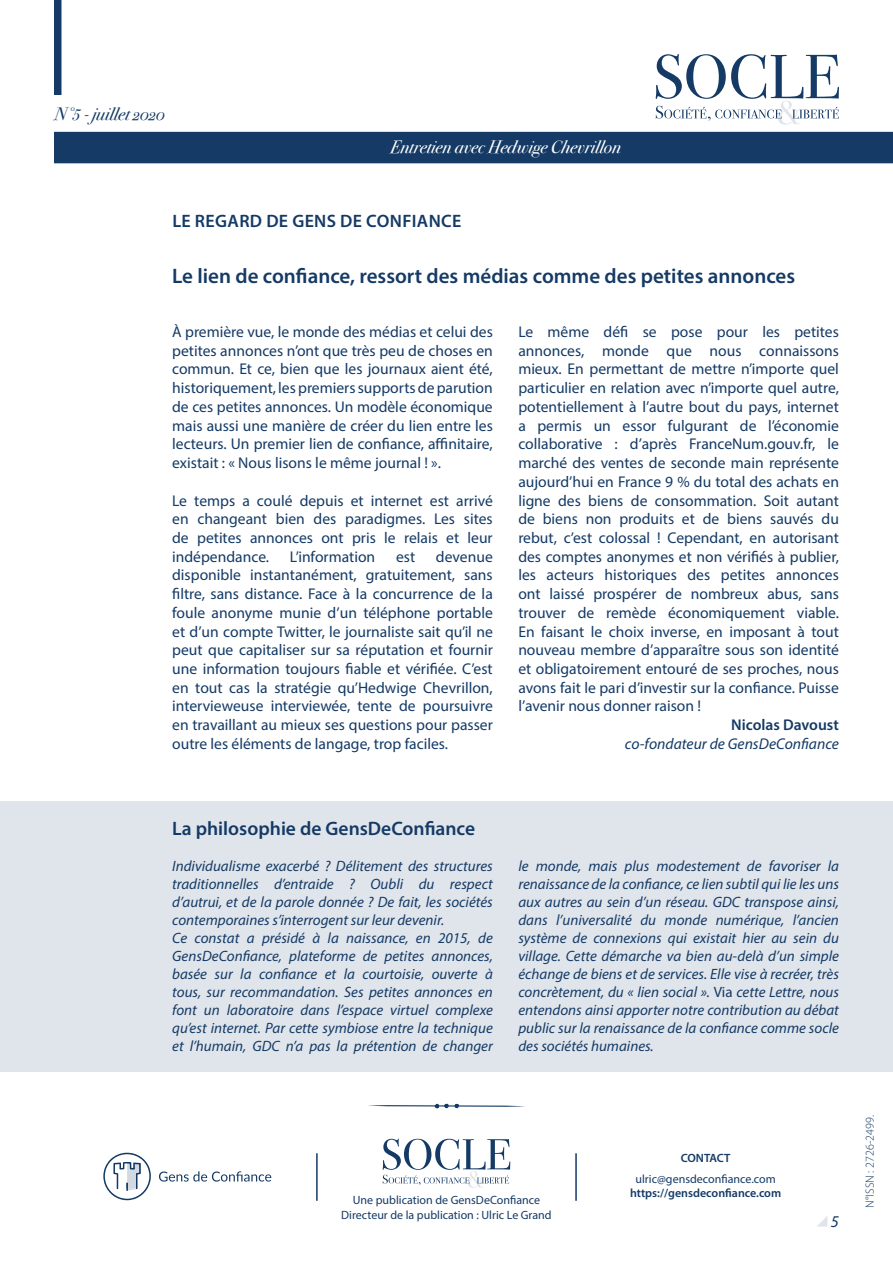
<style>
.page{position:relative;width:893px;height:1263px;background:#fff}
.page>*{position:absolute;margin:0;border:0;box-sizing:border-box;transform-origin:0 0}
.t1{font:600 21px "Myriad Pro";color:#143a65}
.t2{font:600 19.5px "Myriad Pro";color:#143a65}
.t3{font:italic 18px "Bodoni Svty Two OSITCTT";color:#fff}
.t4{font:600 18px "Myriad Pro";letter-spacing:.02em;color:#143a65}
.t5{font:italic 18px "Bodoni Svty Two OSITCTT";color:#143a65}
.t6{font:italic 16.5px "Myriad Pro";color:#143a65}
.t7{font:15.6px/18.8px "Myriad Pro";color:#143a65;text-align:justify}
.t8{font:italic 15.6px "Myriad Pro";color:#143a65}
.t9{font:600 15.6px "Myriad Pro";color:#143a65}
.t10{font:italic 15px/18px "Myriad Pro";color:#143a65}
.t11{font:12px/14.4px "Myriad Pro";color:#143a65;text-align:center}
.t12{font:600 12px "Myriad Pro";color:#143a65}
.t13{font:300 12px "Myriad Pro";color:#143a65}
.s1{font-style:normal}
</style>
<div class="page">
<hr style="left:0;top:132px;width:1px;height:31px;background:#143a65">
<div style="left:54px;top:0;width:8px;height:95px;background:#143a65"></div>
<div style="left:54px;top:132px;width:839px;height:31px;background:#143a65"></div>
<svg style="left:656px;top:54px;width:183px;height:71px"></svg>
<svg style="left:817px;top:1216px;width:10px;height:10px"></svg>
<div style="left:0;top:801px;width:893px;height:270px;background:#e0e5eb"></div>
<hr style="left:575px;top:1153px;width:2px;height:48px;background:#143a65">
<hr style="left:316px;top:1153px;width:2px;height:48px;background:#143a65">
<svg style="left:103px;top:1153px;width:48px;height:47px"></svg>
<svg style="left:159px;top:1171px;width:112px;height:10px"></svg>
<svg style="left:368px;top:1103px;width:157px;height:6px"></svg>
<svg style="left:383px;top:1138px;width:127px;height:50px"></svg>
<p class="t5" style="left:54px;top:103px;width:112px">N°5 - juillet 2020</p>
<p class="t3" style="left:390px;top:136px;width:233px">Entretien avec Hedwige Chevrillon</p>
<p class="t4" style="left:172px;top:210px;width:291px">LE REGARD DE GENS DE CONFIANCE</p>
<h1 class="t1" style="left:172px;top:262px;width:624px">Le lien de confiance, ressort des médias comme des petites annonces</h1>
<p class="t7" style="left:172px;top:322px;width:322px">À première vue, le monde des médias et celui des petites annonces n’ont que très peu de choses en commun. Et ce, bien que les journaux aient été, historiquement, les premiers supports de parution de ces petites annonces. Un modèle économique mais aussi une manière de créer du lien entre les lecteurs. Un premier lien de confiance, affinitaire, existait : « Nous lisons le même journal ! ».</p>
<p class="t7" style="left:172px;top:491px;width:322px">Le temps a coulé depuis et internet est arrivé en changeant bien des paradigmes. Les sites de petites annonces ont pris le relais et leur indépendance.</p>
<p class="t7" style="left:290px;top:547px;width:87px">L’information</p>
<p class="t7" style="left:396px;top:547px;width:21px">est</p>
<p class="t7" style="left:172px;top:547px;width:322px;text-indent:264px">devenue disponible instantanément, gratuitement, sans filtre, sans distance. Face à la concurrence de la foule anonyme munie d’un téléphone portable et d’un compte Twitter, le journaliste sait qu’il ne peut que capitaliser sur sa réputation et fournir une information toujours fiable et vérifiée. C’est en tout cas la stratégie qu’Hedwige Chevrillon, intervieweuse interviewée, tente de poursuivre en travaillant au mieux ses questions pour passer outre les éléments de langage, trop faciles.</p>
<p class="t7" style="left:518px;top:322px;width:322px">Le même défi se pose pour les petites annonces, monde que nous connaissons mieux. En permettant de mettre n’importe quel particulier en relation avec n’importe quel autre, potentiellement à l’autre bout du pays, internet a permis un essor fulgurant de l’économie collaborative : d’après FranceNum.gouv.fr, le marché des ventes de seconde main représente aujourd’hui en France 9 % du total des achats en ligne des biens de consommation. Soit autant de biens non produits et de biens sauvés du rebut, c’est colossal ! Cependant, en autorisant des comptes anonymes et non vérifiés à publier, les acteurs historiques des petites annonces ont laissé prospérer de nombreux abus, sans trouver de remède économiquement viable.<br>En faisant le choix inverse, en imposant à tout nouveau membre d’apparaître sous son identité et obligatoirement entouré de ses proches, nous avons fait le pari d’investir sur la confiance. Puisse l’avenir nous donner raison !</p>
<p class="t9" style="left:731px;top:715px;width:109px">Nicolas Davoust</p>
<p class="t8" style="left:625px;top:734px;width:215px">co-fondateur de GensDeConfiance</p>
<p class="t2" style="left:172px;top:816px;width:305px">La philosophie de GensDeConfiance</p>
<p class="t10" style="left:172px;top:856px;width:322px">Individualisme exacerbé ? Délitement des structures traditionnelles d’entraide ? Oubli du respect d’autrui, et de la parole donnée ? De fait, les sociétés contemporaines s’interrogent sur leur devenir.<br>Ce constat a présidé à la naissance, en 2015, de GensDeConfiance, plateforme de petites annonces, basée sur la confiance et la courtoisie, ouverte à tous, sur recommandation. Ses petites annonces en font un laboratoire dans l’espace virtuel complexe qu’est internet. Par cette symbiose entre la technique et l’humain, GDC n’a pas la prétention de changer</p>
<p class="t10" style="left:518px;top:856px;width:322px;text-align:justify">le monde, mais plus modestement de favoriser la renaissance de la confiance, ce lien subtil qui lie les uns aux autres au sein d’un réseau. GDC transpose ainsi, dans l’universalité du monde numérique, l’ancien système de connexions qui existait hier au sein du village. Cette démarche va bien au-delà d’un simple échange de biens et de services. Elle vise à recréer, très concrètement, du « lien social ». <span class="s1">Via</span> cette Lettre, nous entendons ainsi apporter notre contribution au débat public sur la renaissance de la confiance comme socle des sociétés humaines.</p>
<p class="t11" style="left:341px;top:1193px;width:212px">Une publication de GensDeConfiance<br>Directeur de la publication : Ulric Le Grand</p>
<p class="t12" style="left:681px;top:1150px;width:51px">CONTACT</p>
<p class="t11" style="left:635px;top:1171px;width:142px">ulric@gensdeconfiance.com</p>
<p class="t12" style="left:630px;top:1185px;width:153px">https://gensdeconfiance.com</p>
<p class="t6" style="left:831px;top:1211px;width:10px">5</p>
<p class="t13" style="left:863px;top:1208px;width:94px;rotate:-90deg">N°ISSN : 2726-2499.</p>
</div>
